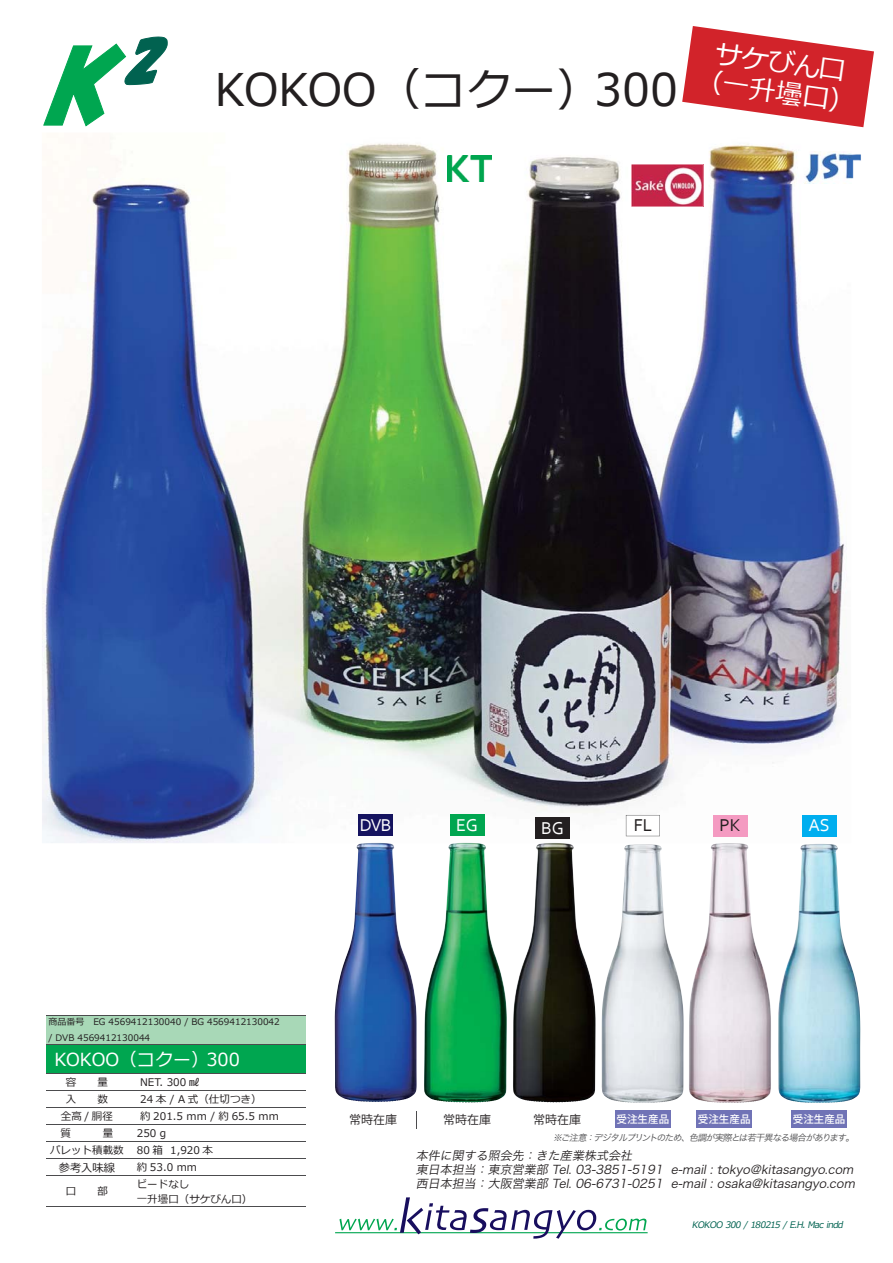
<style>
.page{position:relative;width:893px;height:1263px;background:#fff}
.page>*{position:absolute;margin:0;border:0;box-sizing:border-box;transform-origin:0 0}
.t1{font:45px "Meiryo";color:#231f20}
.t2{font:27px/30px "Meiryo";color:#fff;text-align:center}
.t3{font:18px "Meiryo";color:#fff}
.t4{font:18px "Corbel";color:#fff}
.t5{font:18px "Corbel";color:#231f20}
.t6{font:italic 12px/14.2px "Hira Kaku Pro W3 90 pv RKSJ H";color:#231f20}
.t7{font:12px "Koz Go Pro Regular 90 pv RKSJ H";color:#231f20}
.t8{font:11.25px "Meiryo";color:#231f20}
.t9{font:10.5px/15px "Meiryo";color:#231f20}
.t10{font:10.5px "Koz Go Pro Medium 90 pv RKSJ H";color:#fff}
.t11{font:9px/15.8px "Meiryo";color:#231f20}
.t12{font:italic 9px "Hira Kaku Pro W3 90 pv RKSJ H";letter-spacing:-.065em;color:#4c4c4e}
.t13{font:italic 9px "Meiryo";color:#016250}
</style>
<div class="page">
<img style="left:42px;top:138px;width:805px;height:705px">
<hr style="left:335px;top:1232px;width:312px;height:1px;background:#00a650">
<svg style="left:339px;top:1197px;width:307px;height:42px"></svg>
<div style="left:535px;top:817px;width:34px;height:21px;background:#231f20"></div>
<div style="left:46px;top:1015px;width:260px;height:29px;background:#a8d8b7"></div>
<div style="left:46px;top:1044px;width:260px;height:30px;background:#00a650"></div>
<hr style="left:46px;top:1015px;width:260px;height:1px;background:#4c4c4e">
<hr style="left:46px;top:1044px;width:260px;height:1px;background:#4c4c4e">
<hr style="left:46px;top:1074px;width:260px;height:1px;background:#4c4c4e">
<hr style="left:46px;top:1091px;width:260px;height:1px;background:#4c4c4e">
<hr style="left:46px;top:1108px;width:260px;height:1px;background:#4c4c4e">
<hr style="left:46px;top:1125px;width:260px;height:1px;background:#4c4c4e">
<hr style="left:46px;top:1142px;width:260px;height:1px;background:#4c4c4e">
<hr style="left:46px;top:1159px;width:260px;height:1px;background:#4c4c4e">
<hr style="left:46px;top:1176px;width:260px;height:1px;background:#4c4c4e">
<hr style="left:46px;top:1206px;width:260px;height:1px;background:#4c4c4e">
<svg style="left:416px;top:1111px;width:1px;height:17px"></svg>
<img style="left:424px;top:843px;width:83px;height:260px">
<img style="left:778px;top:844px;width:82px;height:259px">
<img style="left:513px;top:843px;width:82px;height:259px">
<img style="left:601px;top:844px;width:82px;height:259px">
<img style="left:689px;top:843px;width:82px;height:260px">
<div style="left:696px;top:1111px;width:55px;height:17px;background:#7073b6"></div>
<div style="left:615px;top:1111px;width:55px;height:17px;background:#7073b6"></div>
<div style="left:791px;top:1111px;width:55px;height:17px;background:#7073b6"></div>
<div style="left:802px;top:815px;width:34px;height:21px;background:#00aeef"></div>
<div style="left:713px;top:815px;width:34px;height:21px;background:#f49ac1"></div>
<div style="left:450px;top:815px;width:34px;height:21px;background:#00a650"></div>
<svg style="left:626px;top:815px;width:34px;height:21px"></svg>
<svg style="left:682px;top:26px;width:192px;height:101px"></svg>
<svg style="left:43px;top:37px;width:124px;height:89px"></svg>
<img style="left:335px;top:843px;width:81px;height:259px">
<div style="left:359px;top:815px;width:34px;height:21px;background:#15135f"></div>
<img style="left:787px;top:151px;width:74px;height:32px">
<svg style="left:631px;top:164px;width:72px;height:43px;background:#d05b76"></svg>
<img style="left:448px;top:156px;width:43px;height:26px">
<h1 class="t1" style="left:215px;top:58px;width:465px">KOKOO（コクー）300</h1>
<h2 class="t2" style="left:702px;top:38px;width:162px;rotate:8deg">サケびん⼝（⼀升壜⼝）</h2>
<h3 class="t4" style="left:360px;top:814px;width:33px">DVB</h3>
<h3 class="t4" style="left:456px;top:814px;width:23px">EG</h3>
<h3 class="t5" style="left:633px;top:814px;width:20px">FL</h3>
<h3 class="t5" style="left:719px;top:814px;width:23px">PK</h3>
<h3 class="t4" style="left:808px;top:814px;width:23px">AS</h3>
<h3 class="t4" style="left:541px;top:816px;width:24px">BG</h3>
<p class="t11" style="left:48px;top:1014px;width:233px">商品番号 EG 4569412130040 / BG 4569412130042 / DVB 4569412130044</p>
<h3 class="t3" style="left:54px;top:1047px;width:187px">KOKOO（コクー）300</h3>
<p class="t9" style="left:66px;top:1076px;width:12px">容</p>
<p class="t9" style="left:97px;top:1076px;width:12px">量</p>
<p class="t9" style="left:140px;top:1076px;width:61px">NET. 300 ㎖</p>
<p class="t9" style="left:66px;top:1093px;width:12px">⼊</p>
<p class="t9" style="left:97px;top:1093px;width:12px">数</p>
<p class="t9" style="left:140px;top:1093px;width:123px">24 本 / A 式（仕切つき）</p>
<p class="t9" style="left:61px;top:1110px;width:53px">全⾼ / 胴径</p>
<p class="t9" style="left:140px;top:1110px;width:140px">約 201.5 mm / 約 65.5 mm</p>
<p class="t9" style="left:61px;top:1127px;width:12px">質</p>
<p class="t9" style="left:103px;top:1127px;width:12px">量</p>
<p class="t9" style="left:137px;top:1127px;width:31px">250 g</p>
<p class="t9" style="left:50px;top:1144px;width:75px">パレット積載数</p>
<p class="t9" style="left:137px;top:1144px;width:78px">80 箱 1,920 本</p>
<p class="t8" style="left:59px;top:1160px;width:58px">参考⼊味線</p>
<p class="t9" style="left:137px;top:1161px;width:62px">約 53.0 mm</p>
<p class="t9" style="left:66px;top:1184px;width:12px">⼝</p>
<p class="t9" style="left:97px;top:1184px;width:12px">部</p>
<p class="t9" style="left:137px;top:1177px;width:117px">ビードなし<br>⼀升壜⼝（サケびん⼝）</p>
<p class="t7" style="left:349px;top:1115px;width:49px">常時在庫</p>
<p class="t7" style="left:443px;top:1115px;width:49px">常時在庫</p>
<p class="t7" style="left:533px;top:1115px;width:49px">常時在庫</p>
<p class="t10" style="left:616px;top:1115px;width:54px">受注生産品</p>
<p class="t10" style="left:698px;top:1115px;width:54px">受注生産品</p>
<p class="t10" style="left:793px;top:1115px;width:54px">受注生産品</p>
<p class="t12" style="left:553px;top:1135px;width:304px">※ご注意：デジタルプリントのため、色調が実際とは若干異なる場合があります。</p>
<p class="t6" style="left:416px;top:1150px;width:442px">本件に関する照会先：きた産業株式会社<br>東日本担当：東京営業部 Tel. 03-3851-5191 e-mail : tokyo@kitasangyo.com西日本担当：大阪営業部 Tel. 06-6731-0251 e-mail : osaka@kitasangyo.com</p>
<p class="t13" style="left:691px;top:1219px;width:155px">KOKOO 300 /180215 /E.H.Macindd</p>
</div>
